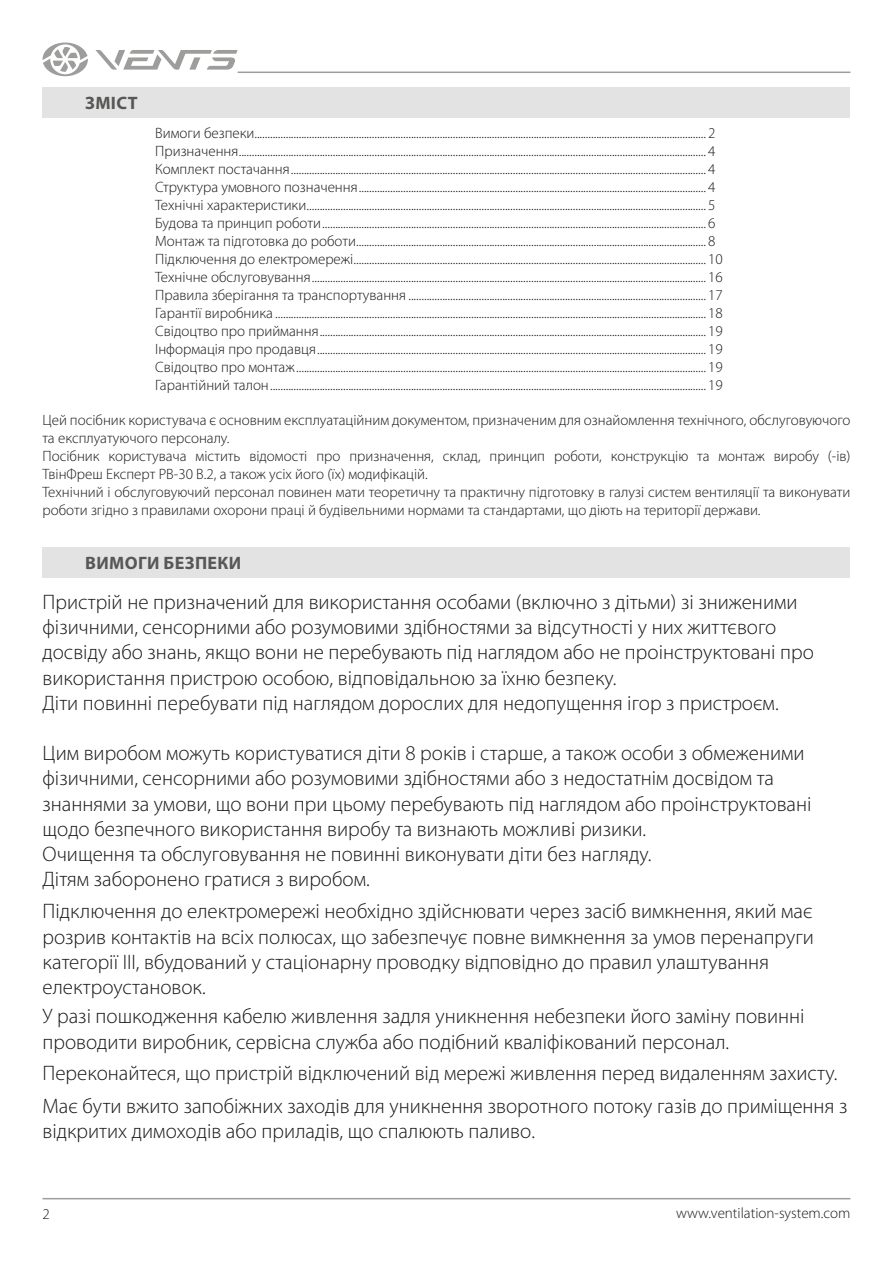
<style>
.page{position:relative;width:893px;height:1263px;background:#fff}
.page>*{position:absolute;margin:0;border:0;box-sizing:border-box;transform-origin:0 0}
.t1{font:300 21px/25.2px "Myriad Pro";color:#191918}
.t2{font:700 18px "Myriad Pro";letter-spacing:.02em;color:#575756}
.t3{font:300 15px/18px "Myriad Pro";color:#191918}
</style>
<div class="page">
<hr style="left:43px;top:1198px;width:807px;height:1px;background:#9d9d9c">
<hr style="left:238px;top:72px;width:612px;height:1px;background:#9d9d9c">
<svg style="left:95px;top:50px;width:143px;height:20px"></svg>
<svg style="left:43px;top:43px;width:45px;height:33px"></svg>
<div style="left:43px;top:87px;width:807px;height:31px;background:#e3e3e3"></div>
<div style="left:43px;top:547px;width:807px;height:31px;background:#e3e3e3"></div>
<p class="t2" style="left:85px;top:91px;width:54px">ЗМІСТ</p>
<p class="t3" style="left:155px;top:124px;width:569px">Вимоги безпеки............................................................................................................................................................................. 2<br>Призначення................................................................................................................................................................................... 4<br>Комплект постачання............................................................................................................................................................... 4<br>Структура умовного позначення..................................................................................................................................... 4<br>Технічні характеристики......................................................................................................................................................... 5<br>Будова та принцип роботи................................................................................................................................................... 6<br>Монтаж та підготовка до роботи...................................................................................................................................... 8<br>Підключення до електромережі....................................................................................................................................... 10<br>Технічне обслуговування....................................................................................................................................................... 16<br>Правила зберігання та транспортування .................................................................................................................. 17<br>Гарантії виробника ..................................................................................................................................................................... 18<br>Свідоцтво про приймання.................................................................................................................................................... 19<br>Інформація про продавця..................................................................................................................................................... 19<br>Свідоцтво про монтаж............................................................................................................................................................. 19<br>Гарантійний талон....................................................................................................................................................................... 19</p>
<p class="t3" style="left:43px;top:411px;width:809px">Цей посібник користувача є основним експлуатаційним документом, призначеним для ознайомлення технічного, обслуговуючого та експлуатуючого персоналу.<br>Посібник користувача містить відомості про призначення, склад, принцип роботи, конструкцію та монтаж виробу (-ів)<br>ТвінФреш Експерт РВ-30 В.2, а також усіх його (їх) модифікацій.<br>Технічний і обслуговуючий персонал повинен мати теоретичну та практичну підготовку в галузі систем вентиляції та виконувати роботи згідно з правилами охорони праці й будівельними нормами та стандартами, що діють на території держави.</p>
<p class="t2" style="left:85px;top:551px;width:158px">ВИМОГИ БЕЗПЕКИ</p>
<p class="t1" style="left:43px;top:590px;width:773px">Пристрій не призначений для використання особами (включно з дітьми) зі зниженими фізичними, сенсорними або розумовими здібностями за відсутності у них життєвого досвіду або знань, якщо вони не перебувають під наглядом або не проінструктовані про використання пристрою особою, відповідальною за їхню безпеку.<br>Діти повинні перебувати під наглядом дорослих для недопущення ігор з пристроєм.</p>
<p class="t1" style="left:43px;top:741px;width:770px">Цим виробом можуть користуватися діти 8 років і старше, а також особи з обмеженими фізичними, сенсорними або розумовими здібностями або з недостатнім досвідом та знаннями за умови, що вони при цьому перебувають під наглядом або проінструктовані щодо безпечного використання виробу та визнають можливі ризики.<br>Очищення та обслуговування не повинні виконувати діти без нагляду.<br>Дітям заборонено гратися з виробом.</p>
<p class="t1" style="left:43px;top:899px;width:773px">Підключення до електромережі необхідно здійснювати через засіб вимкнення, який має розрив контактів на всіх полюсах, що забезпечує повне вимкнення за умов перенапруги категорії III, вбудований у стаціонарну проводку відповідно до правил улаштування електроустановок.</p>
<h1 class="t1" style="left:43px;top:1004px;width:764px">У разі пошкодження кабелю живлення задля уникнення небезпеки його заміну повинні проводити виробник, сервісна служба або подібний кваліфікований персонал.</h1>
<h1 class="t1" style="left:43px;top:1056px;width:806px;line-height:33.2px">Переконайтеся, що пристрій відключений від мережі живлення перед видаленням захисту.<br>Має бути вжито запобіжних заходів для уникнення зворотного потоку газів до приміщення з</h1>
<h1 class="t1" style="left:43px;top:1119px;width:494px">відкритих димоходів або приладів, що спалюють паливо.</h1>
<p class="t3" style="left:43px;top:1205px;width:9px">2</p>
<p class="t3" style="left:676px;top:1204px;width:176px">www.ventilation-system.com</p>
</div>
